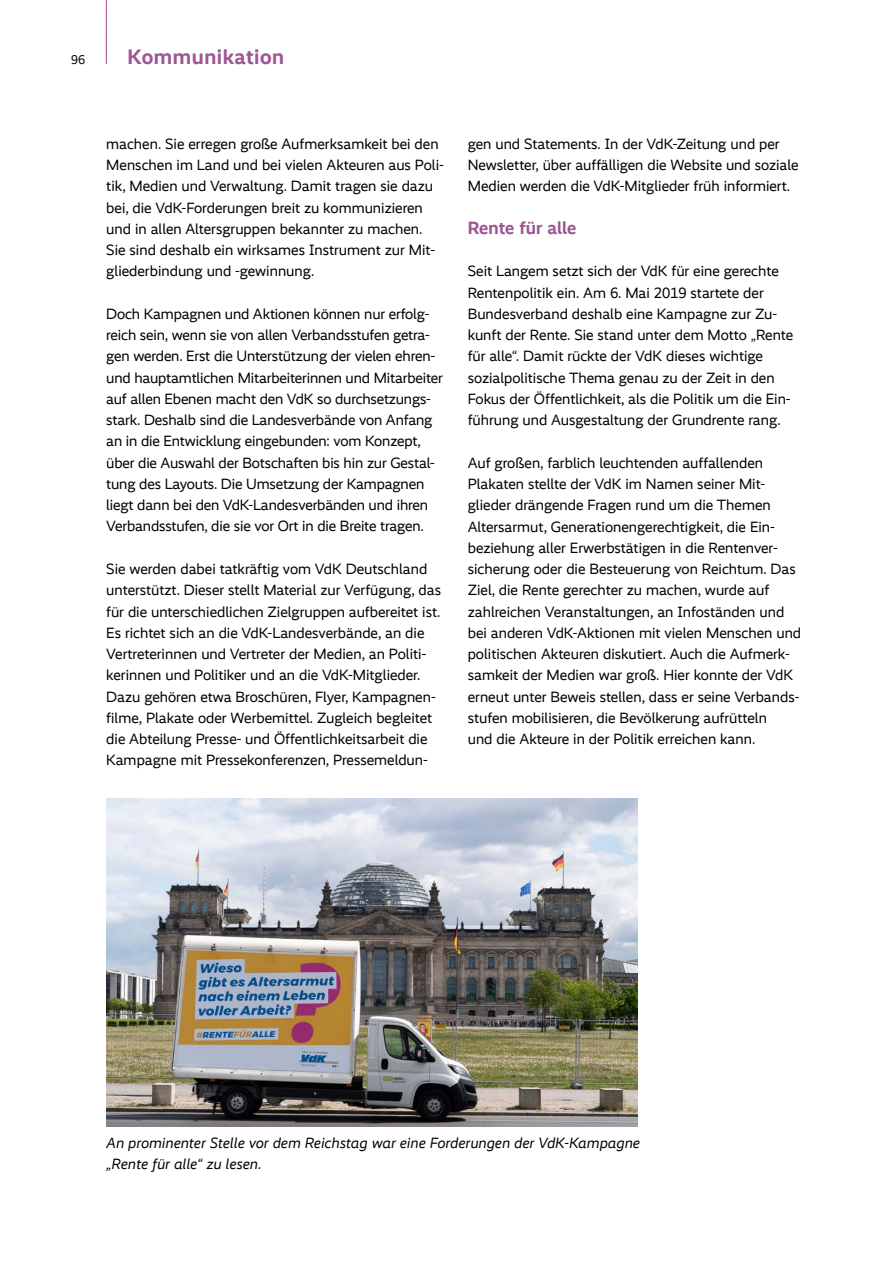
<style>
.page{position:relative;width:893px;height:1263px;background:#fff}
.page>*{position:absolute;margin:0;border:0;box-sizing:border-box;transform-origin:0 0}
.t1{font:700 21px "Vd K Realist";letter-spacing:.025em;color:#9f5694}
.t2{font:700 18px "Vd K Realist";letter-spacing:-.005em;color:#9f5694}
.t3{font:15px/21.3px "Vd K Realist";color:#000}
.t4{font:italic 15px/21.3px "Vd K Realist";letter-spacing:.01em;color:#000}
.t5{font:12.75px "Vd K Realist";color:#000}
</style>
<div class="page">
<img style="left:106px;top:798px;width:532px;height:329px">
<p class="t5" style="left:71px;top:52px;width:15px">96</p>
<h1 class="t1" style="left:128px;top:44px;width:158px">Kommunikation</h1>
<p class="t3" style="left:106px;top:133px;width:339px">machen. Sie erregen große Aufmerksamkeit bei den Menschen im Land und bei vielen Akteuren aus Poli&shy;tik, Medien und Verwaltung. Damit tragen sie dazu bei, die VdK-Forderungen breit zu kommunizieren und in allen Altersgruppen bekannter zu machen.<br>Sie sind deshalb ein wirksames Instrument zur Mit&shy;gliederbindung und -gewinnung.</p>
<p class="t3" style="left:106px;top:303px;width:338px">Doch Kampagnen und Aktionen können nur erfolg&shy;reich sein, wenn sie von allen Verbandsstufen getra&shy;gen werden. Erst die Unterstützung der vielen ehren&shy;und hauptamtlichen Mitarbeiterinnen und Mitarbeiter auf allen Ebenen macht den VdK so durchsetzungs&shy;stark. Deshalb sind die Landesverbände von Anfang an in die Entwicklung eingebunden: vom Konzept, über die Auswahl der Botschaften bis hin zur Gestal&shy;tung des Layouts. Die Umsetzung der Kampagnen liegt dann bei den VdK-Landesverbänden und ihren Verbandsstufen, die sie vor Ort in die Breite tragen.</p>
<p class="t3" style="left:106px;top:558px;width:336px">Sie werden dabei tatkräftig vom VdK Deutschland unterstützt. Dieser stellt Material zur Verfügung, das für die unterschiedlichen Zielgruppen aufbereitet ist.<br>Es richtet sich an die VdK-Landesverbände, an die Vertreterinnen und Vertreter der Medien, an Politi&shy;kerinnen und Politiker und an die VdK-Mitglieder.<br>Dazu gehören etwa Broschüren, Flyer, Kampagnen&shy;filme, Plakate oder Werbemittel. Zugleich begleitet die Abteilung Presse- und Öffentlichkeitsarbeit die Kampagne mit Pressekonferenzen, Pressemeldun-</p>
<p class="t3" style="left:468px;top:133px;width:332px">gen und Statements. In der VdK-Zeitung und per<br>Newsletter, über auffälligen die Website und soziale<br>Medien werden die VdK-Mitglieder früh informiert.</p>
<h3 class="t2" style="left:468px;top:217px;width:110px">Rente für alle</h3>
<p class="t3" style="left:468px;top:261px;width:327px">Seit Langem setzt sich der VdK für eine gerechte Rentenpolitik ein. Am 6. Mai 2019 startete der Bundesverband deshalb eine Kampagne zur Zu&shy;kunft der Rente. Sie stand unter dem Motto „Rente für alle“. Damit rückte der VdK dieses wichtige sozialpolitische Thema genau zu der Zeit in den Fokus der Öffentlichkeit, als die Politik um die Ein&shy;führung und Ausgestaltung der Grundrente rang.</p>
<p class="t3" style="left:468px;top:452px;width:335px">Auf großen, farblich leuchtenden auffallenden Plakaten stellte der VdK im Namen seiner Mit&shy;glieder drängende Fragen rund um die Themen Altersarmut, Generationengerechtigkeit, die Ein&shy;beziehung aller Erwerbstätigen in die Rentenver&shy;sicherung oder die Besteuerung von Reichtum. Das Ziel, die Rente gerechter zu machen, wurde auf zahlreichen Veranstaltungen, an Infoständen und bei anderen VdK-Aktionen mit vielen Menschen und politischen Akteuren diskutiert. Auch die Aufmerk&shy;samkeit der Medien war groß. Hier konnte der VdK erneut unter Beweis stellen, dass er seine Verbands&shy;stufen mobilisieren, die Bevölkerung aufrütteln<br>und die Akteure in der Politik erreichen kann.</p>
<p class="t4" style="left:106px;top:1132px;width:535px">An prominenter Stelle vor dem Reichstag war eine Forderungen der VdK-Kampagne „Rente für alle“ zu lesen.</p>
</div>
